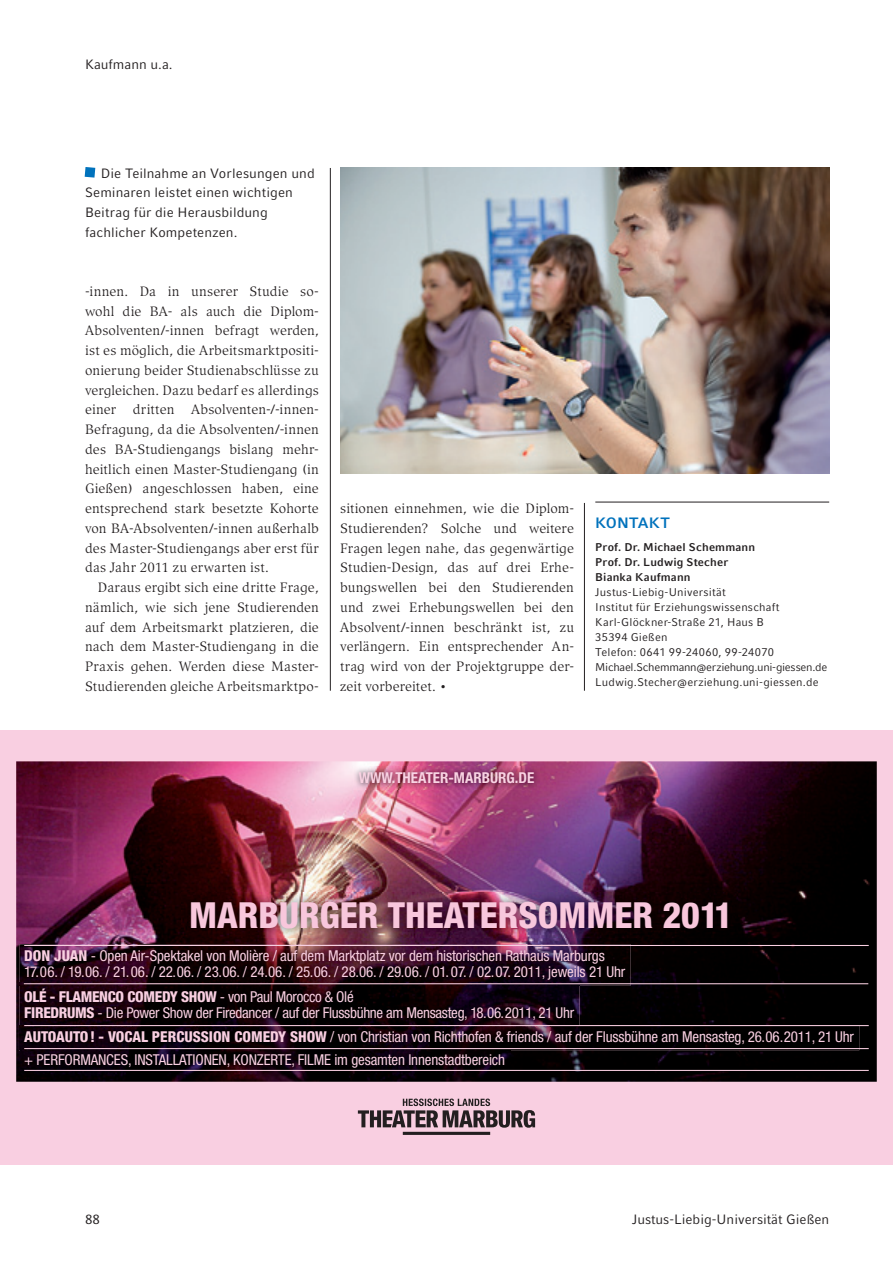
<style>
.page{position:relative;width:893px;height:1263px;background:#fff}
.page>*{position:absolute;margin:0;border:0;box-sizing:border-box;transform-origin:0 0}
.t1{font:800 condensed 36px "Helvetica Neue LT Pro";color:#f8c7dc}
.t2{font:condensed 15px/16.5px "Helvetica Neue LT Pro";letter-spacing:-.01em;color:#f9cfe1}
.t3{font:700 condensed 15px "Helvetica Neue LT Pro";color:#f9d3e3}
.h_kontakt{font:700 15px "Compatil Fact LT Pro";letter-spacing:.01em;color:#0072bc}
.p{font:13.5px/19.8px "Compatil Exquisit LT Pro";letter-spacing:.005em;color:#231f20;text-align:justify}
.p___bildlegende{font:13.5px/19.8px "Compatil Fact LT Pro";letter-spacing:.005em;color:#231f20}
.p_kontakt{font:11.25px/15px "Compatil Fact LT Pro";letter-spacing:.015em;color:#231f20}
.p_kontakt-2{font:700 11.25px "Compatil Fact LT Pro";letter-spacing:.01em;color:#231f20}
.s1{font-weight:700}
.s2{font-weight:800}
</style>
<div class="page">
<hr style="left:595px;top:502px;width:234px;height:1px;background:#231f20">
<img style="left:340px;top:168px;width:489px;height:306px">
<svg style="left:85px;top:167px;width:10px;height:11px"></svg>
<div style="left:0;top:730px;width:893px;height:435px;background:#f9cfe1"></div>
<svg style="left:358px;top:1098px;width:177px;height:37px"></svg>
<img style="left:16px;top:761px;width:861px;height:321px">
<img style="left:353px;top:767px;width:186px;height:22px">
<img style="left:182px;top:892px;width:555px;height:45px">
<img style="left:19px;top:986px;width:560px;height:39px">
<img style="left:19px;top:1025px;width:840px;height:25px">
<img style="left:20px;top:1049px;width:490px;height:24px">
<img style="left:19px;top:944px;width:612px;height:42px">
<img style="left:19px;top:982px;width:560px;height:4px">
<hr style="left:24px;top:945px;width:845px;height:1px;background:#f9cfe1">
<hr style="left:24px;top:983px;width:844px;height:1px;background:#f9cfe1">
<hr style="left:24px;top:1025px;width:845px;height:1px;background:#f9cfe1">
<hr style="left:24px;top:1070px;width:845px;height:1px;background:#f9cfe1">
<hr style="left:24px;top:1048px;width:845px;height:1px;background:#f9cfe1">
<hr style="left:584px;top:503px;width:1px;height:188px;background:#231f20">
<hr style="left:330px;top:168px;width:1px;height:523px;background:#231f20">
<p class="p___bildlegende" style="left:85px;top:55px;width:89px">Kaufmann u.a.</p>
<p class="p___bildlegende" style="left:85px;top:163px;width:231px;text-indent:16px">Die Teilnahme an Vorlesungen und<br>Seminaren leistet einen wichtigen<br>Beitrag für die Herausbildung fachlicher Kompetenzen.</p>
<p class="p" style="left:85px;top:282px;width:235px">-innen. Da in unserer Studie so&shy;wohl die BA- als auch die Diplom-Absolventen/-innen befragt werden, ist es möglich, die Arbeitsmarktpositi&shy;onierung beider Studienabschlüsse zu vergleichen. Dazu bedarf es allerdings einer dritten Absolventen-/-innen-Befragung, da die Absolventen/-innen des BA-Studiengangs bislang mehr&shy;heitlich einen Master-Studiengang (in Gießen) angeschlossen haben, eine entsprechend stark besetzte Kohorte von BA-Absolventen/-innen außerhalb des Master-Studiengangs aber erst für das Jahr 2011 zu erwarten ist.</p>
<p class="p" style="left:85px;top:578px;width:235px;text-indent:13px">Daraus ergibt sich eine dritte Frage, nämlich, wie sich jene Studierenden auf dem Arbeitsmarkt platzieren, die nach dem Master-Studiengang in die Praxis gehen. Werden diese Master-Studierenden gleiche Arbeitsmarktpo-</p>
<p class="p" style="left:340px;top:499px;width:235px">sitionen einnehmen, wie die Diplom-Studierenden? Solche und weitere Fragen legen nahe, das gegenwärtige Studien-Design, das auf drei Erhe&shy;bungswellen bei den Studierenden und zwei Erhebungswellen bei den Absolvent/-innen beschränkt ist, zu verlängern. Ein entsprechender An&shy;trag wird von der Projektgruppe der&shy;zeit vorbereitet. •</p>
<p class="h_kontakt" style="left:595px;top:514px;width:76px">KONTAKT</p>
<p class="p_kontakt-2" style="left:595px;top:541px;width:161px">Prof. Dr. Michael Schemmann</p>
<p class="p_kontakt" style="left:595px;top:555px;width:233px"><span class="s1">Prof. Dr. Ludwig Stecher<br>Bianka Kaufmann<br></span>Justus-Liebig-Universität<br>Institut für Erziehungswissenschaft<br>Karl-Glöckner-Straße 21, Haus B<br>35394 Gießen<br>Telefon: 0641 99-24060, 99-24070<br>Michael.Schemmann@erziehung.uni-giessen.de<br>Ludwig.Stecher@erziehung.uni-giessen.de</p>
<p class="t3" style="left:359px;top:769px;width:177px">WWW.THEATER-MARBURG.DE</p>
<p class="t1" style="left:189px;top:893px;width:545px">MARBURGER THEATERSOMMER 2011</p>
<p class="t2" style="left:24px;top:947px;width:603px"><span class="s2">DON JUAN</span> - Open Air-Spektakel von Molière / auf dem Marktplatz vor dem historischen Rathaus Marburgs<br>17.06. / 19.06. / 21.06. / 22.06. / 23.06. / 24.06. / 25.06. / 28.06. / 29.06. / 01.07. / 02.07. 2011, jeweils 21 Uhr</p>
<p class="t2" style="left:24px;top:988px;width:551px"><span class="s2">OLÉ - FLAMENCO COMEDY SHOW</span> - von Paul Morocco &amp; Olé<br><span class="s2">FIREDRUMS</span> - Die Power Show der Firedancer / auf der Flussbühne am Mensasteg, 18.06.2011, 21 Uhr</p>
<p class="t2" style="left:24px;top:1025px;width:831px;line-height:23px"><span class="s2">AUTOAUTO! - VOCAL PERCUSSION COMEDY SHOW</span> / von Christian von Richthofen &amp; friends / auf der Flussbühne am Mensasteg, 26.06.2011, 21 Uhr + PERFORMANCES, INSTALLATIONEN, KONZERTE, FILME im gesamten Innenstadtbereich</p>
<p class="p___bildlegende" style="left:85px;top:1209px;width:17px">88</p>
<p class="p___bildlegende" style="left:632px;top:1209px;width:199px">Justus-Liebig-Universität Gießen</p>
</div>
